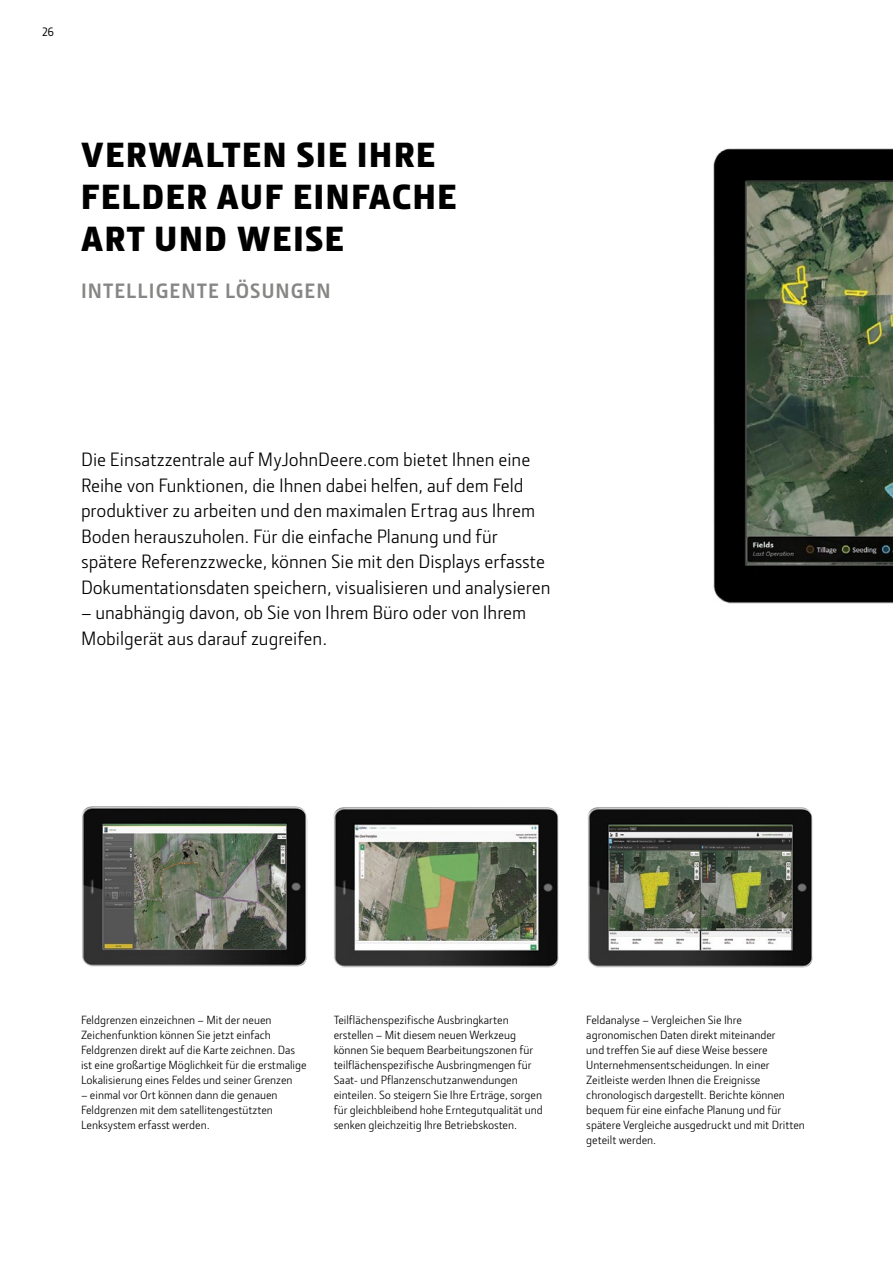
<style>
.page{position:relative;width:893px;height:1263px;background:#fff}
.page>*{position:absolute;margin:0;border:0;box-sizing:border-box;transform-origin:0 0}
.t1{font:900 36px/42px "Section";letter-spacing:.05em;color:#000}
.t2{font:700 21px "JD Sans Pro";letter-spacing:.05em;color:#868685}
.t3{font:19.5px/25.5px "JD Sans Pro";color:#000}
.t4{font:12px/15px "JD Sans Pro";color:#000}
.t5{font:500 12px "JD Sans Pro";color:#000}
</style>
<div class="page">
<img style="left:713px;top:148px;width:180px;height:456px">
<img style="left:81px;top:806px;width:226px;height:161px">
<img style="left:333px;top:807px;width:226px;height:161px">
<img style="left:587px;top:807px;width:226px;height:161px">
<p class="t5" style="left:42px;top:23px;width:13px">26</p>
<h1 class="t1" style="left:81px;top:133px;width:377px">VERWALTEN SIE IHRE<br>FELDER AUF EINFACHE<br>ART UND WEISE</h1>
<h2 class="t2" style="left:81px;top:277px;width:251px">INTELLIGENTE LÖSUNGEN</h2>
<p class="t3" style="left:81px;top:446px;width:471px">Die Einsatzzentrale auf MyJohnDeere.com bietet Ihnen eine Reihe von Funktionen, die Ihnen dabei helfen, auf dem Feld produktiver zu arbeiten und den maximalen Ertrag aus Ihrem Boden herauszuholen. Für die einfache Planung und für spätere Referenzzwecke, können Sie mit den Displays erfasste Dokumentationsdaten speichern, visualisieren und analysieren</p>
<h3 class="t3" style="left:81px;top:599px;width:447px">– unabhängig davon, ob Sie von Ihrem Büro oder von Ihrem<br>Mobilgerät aus darauf zugreifen.</h3>
<p class="t4" style="left:81px;top:1012px;width:227px">Feldgrenzen einzeichnen – Mit der neuen Zeichenfunktion können Sie jetzt einfach Feldgrenzen direkt auf die Karte zeichnen. Das ist eine großartige Möglichkeit für die erstmalige Lokalisierung eines Feldes und seiner Grenzen</p>
<p class="t4" style="left:81px;top:1087px;width:198px">– einmal vor Ort können dann die genauen<br>Feldgrenzen mit dem satellitengestützten<br>Lenksystem erfasst werden.</p>
<p class="t4" style="left:334px;top:1012px;width:211px">Teilflächenspezifische Ausbringkarten erstellen – Mit diesem neuen Werkzeug können Sie bequem Bearbeitungszonen für teilflächenspezifische Ausbringmengen für Saat- und Pflanzenschutzanwendungen einteilen. So steigern Sie Ihre Erträge, sorgen für gleichbleibend hohe Erntegutqualität und senken gleichzeitig Ihre Betriebskosten.</p>
<p class="t4" style="left:586px;top:1012px;width:220px">Feldanalyse – Vergleichen Sie Ihre agronomischen Daten direkt miteinander<br>und treffen Sie auf diese Weise bessere Unternehmensentscheidungen. In einer Zeitleiste werden Ihnen die Ereignisse chronologisch dargestellt. Berichte können bequem für eine einfache Planung und für spätere Vergleiche ausgedruckt und mit Dritten geteilt werden.</p>
</div>
